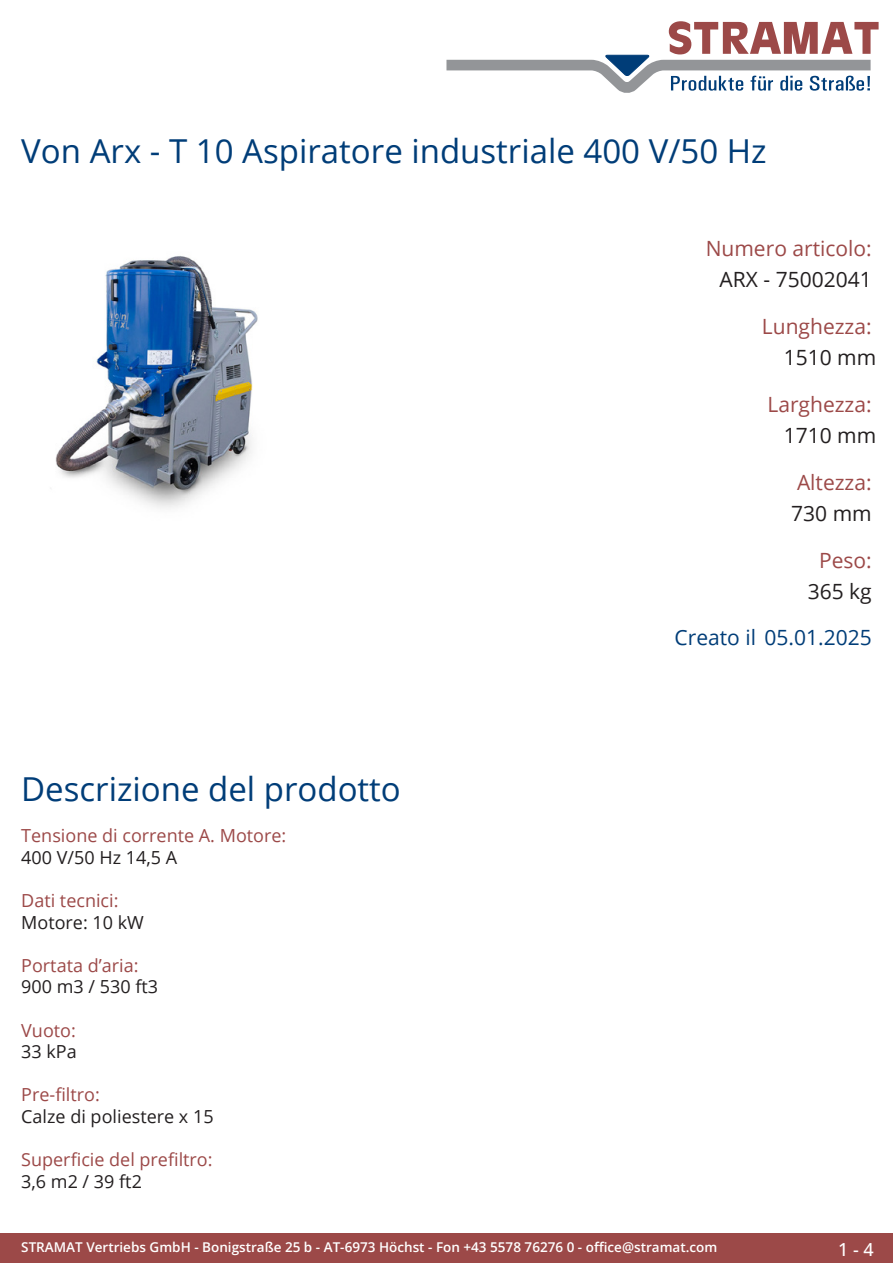
<style>
.page{position:relative;width:893px;height:1263px;background:#fff}
.page>*{position:absolute;margin:0;border:0;box-sizing:border-box;transform-origin:0 0}
.Produkttitel{font:33px "Open Sans";color:#003d78}
.TechDaten_Überschrif{font:21px "Open Sans";color:#9c4948}
.TechDaten_Inhalt{font:21px "Open Sans";color:#231f20}
.Erstellungsdatum{font:21px "Open Sans";color:#003d78}
.Beschreibung_Text{font:18px/21.6px "Open Sans";color:#9c4948}
.Beschreibung_Text-2{font:18px/21.6px "Open Sans";color:#231f20}
.t1{font:500 18px "Open Sans";color:#fff}
.t2{font:600 13.5px "Open Sans";color:#fff}
.s1{color:#231f20}
.s2{color:#9c4948}
</style>
<div class="page">
<div style="left:0;top:1233px;width:893px;height:30px;background:#9c4948"></div>
<svg style="left:446px;top:21px;width:433px;height:72px"></svg>
<img style="left:55px;top:256px;width:203px;height:253px">
<p class="Produkttitel" style="left:21px;top:128px;width:747px">Von Arx - T 10 Aspiratore industriale 400 V/50 Hz</p>
<p class="TechDaten_Überschrif" style="left:706px;top:234px;width:167px">Numero articolo:</p>
<p class="TechDaten_Inhalt" style="left:720px;top:265px;width:154px">ARX - 75002041</p>
<p class="TechDaten_Überschrif" style="left:762px;top:312px;width:111px">Lunghezza:</p>
<p class="TechDaten_Inhalt" style="left:784px;top:343px;width:94px">1510 mm</p>
<p class="TechDaten_Überschrif" style="left:767px;top:390px;width:106px">Larghezza:</p>
<p class="TechDaten_Inhalt" style="left:784px;top:421px;width:94px">1710 mm</p>
<p class="TechDaten_Überschrif" style="left:797px;top:468px;width:76px">Altezza:</p>
<p class="TechDaten_Inhalt" style="left:791px;top:499px;width:82px">730 mm</p>
<p class="TechDaten_Überschrif" style="left:819px;top:546px;width:54px">Peso:</p>
<p class="TechDaten_Inhalt" style="left:808px;top:577px;width:66px">365 kg</p>
<p class="Produkttitel" style="left:21px;top:766px;width:381px">Descrizione del prodotto</p>
<p class="Beschreibung_Text" style="left:21px;top:824px;width:267px">Tensione di corrente A. Motore:<br><span class="s1">400 V/50 Hz 14,5 A</span></p>
<p class="Beschreibung_Text" style="left:21px;top:889px;width:124px">Dati tecnici:<br><span class="s1">Motore: 10 kW</span></p>
<p class="Beschreibung_Text" style="left:21px;top:954px;width:138px">Portata d’aria:<br><span class="s1">900 m3 / 530 ft3</span></p>
<p class="Beschreibung_Text" style="left:21px;top:1019px;width:57px">Vuoto:<br><span class="s1">33 kPa</span></p>
<p class="Beschreibung_Text-2" style="left:21px;top:1083px;width:194px"><span class="s2">Pre-filtro:<br></span>Calze di poliestere x 15</p>
<p class="Beschreibung_Text" style="left:21px;top:1148px;width:193px">Superficie del prefiltro:<br><span class="s1">3,6 m2 / 39 ft2</span></p>
<p class="Erstellungsdatum" style="left:674px;top:623px;width:199px">Creato il 05.01.2025</p>
<p class="t2" style="left:21px;top:1238px;width:698px">STRAMAT Vertriebs GmbH - Bonigstraße 25 b - AT-6973 Höchst - Fon +43 5578 76276 0 - office@stramat.com</p>
<p class="t1" style="left:838px;top:1237px;width:37px">1 - 4</p>
</div>
